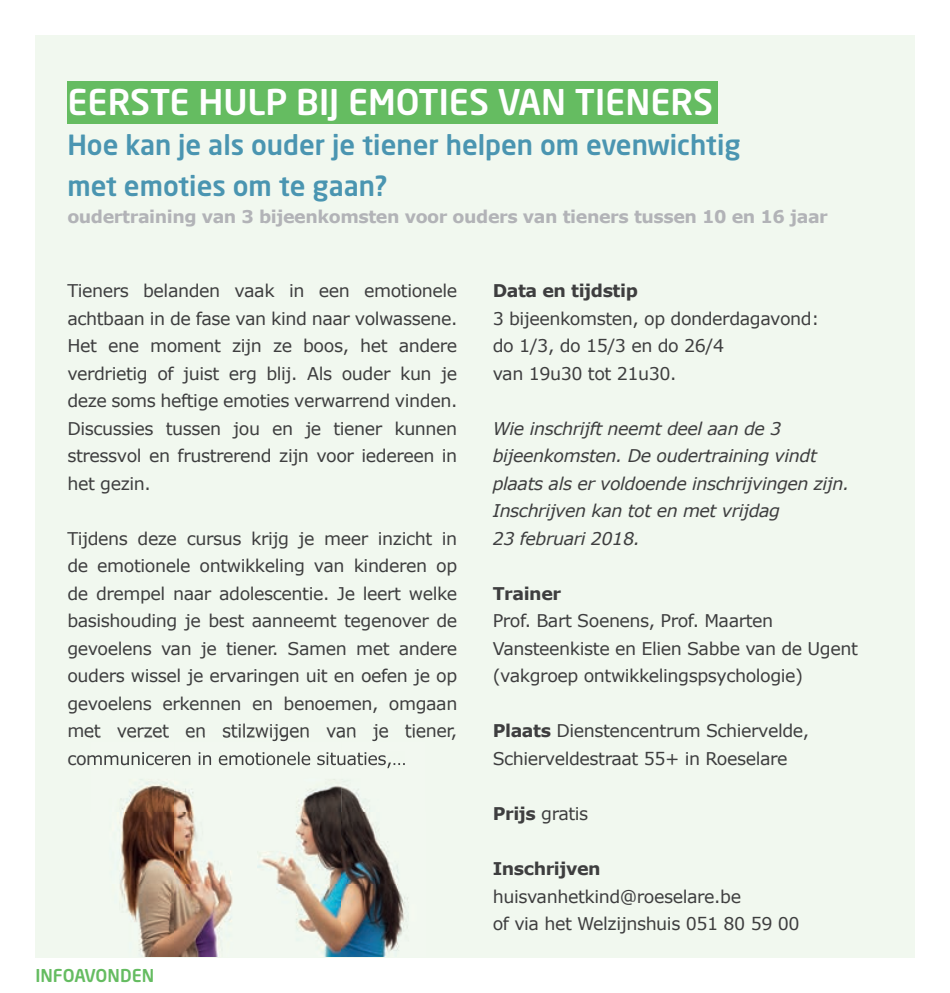
<style>
.page{position:relative;width:950px;height:993px;background:#fff}
.page>*{position:absolute;margin:0;border:0;box-sizing:border-box;transform-origin:0 0}
.t1{font:35px "Neo Sans Std Medium TR";color:#fff}
.t2{font:27.5px/40px "Neo Sans Std Medium TR";color:#4a95b1}
.t3{font:17.5px/27.5px "Verdana";letter-spacing:-.025em;color:#3e3e3f}
.t4{font:italic 17.5px/27.5px "Verdana";letter-spacing:-.025em;color:#3e3e3f}
.t5{font:700 17.5px "Verdana";letter-spacing:-.025em;color:#b2b3b7}
.t6{font:700 17.5px "Verdana";letter-spacing:-.025em;color:#3e3e3f}
.t7{font:17.5px "Neo Sans Std Medium TR";color:#65bc61}
.s1{font-weight:700}
</style>
<div class="page">
<div style="left:35px;top:35px;width:879px;height:922px;background:#f1f8ef"></div>
<div style="left:67px;top:81px;width:651px;height:42px;background:#65bc61"></div>
<img style="left:120px;top:740px;width:288px;height:216px">
<img style="left:90px;top:736px;width:335px;height:4px">
<img style="left:90px;top:751px;width:315px;height:17px">
<h1 class="t1" style="left:67px;top:80px;width:647px">EERSTE HULP BIJ EMOTIES VAN TIENERS</h1>
<h2 class="t2" style="left:67px;top:125px;width:674px">Hoe kan je als ouder je tiener helpen om evenwichtig met emoties om te gaan?</h2>
<p class="t5" style="left:67px;top:205px;width:762px">oudertraining van 3 bijeenkomsten voor ouders van tieners tussen 10 en 16 jaar</p>
<p class="t3" style="left:67px;top:277px;width:391px;text-align:justify">Tieners belanden vaak in een emotionele achtbaan in de fase van kind naar volwassene.<br>Het ene moment zijn ze boos, het andere verdrietig of juist erg blij. Als ouder kun je deze soms heftige emoties verwarrend vinden.<br>Discussies tussen jou en je tiener kunnen stressvol en frustrerend zijn voor iedereen in het gezin.</p>
<p class="t3" style="left:67px;top:524px;width:391px;text-align:justify">Tijdens deze cursus krijg je meer inzicht in de emotionele ontwikkeling van kinderen op de drempel naar adolescentie. Je leert welke basishouding je best aanneemt tegenover de gevoelens van je tiener. Samen met andere ouders wissel je ervaringen uit en oefen je op gevoelens erkennen en benoemen, omgaan met verzet en stilzwijgen van je tiener,</p>
<p class="t7" style="left:35px;top:964px;width:120px">INFOAVONDEN</p>
<p class="t6" style="left:493px;top:279px;width:147px">Data en tijdstip</p>
<p class="t3" style="left:493px;top:304px;width:328px">3 bijeenkomsten, op donderdagavond: do 1/3, do 15/3 en do 26/4<br>van 19u30 tot 21u30.</p>
<p class="t4" style="left:493px;top:414px;width:358px">Wie inschrijft neemt deel aan de 3 bijeenkomsten. De oudertraining vindt plaats als er voldoende inschrijvingen zijn.<br>Inschrijven kan tot en met vrijdag<br>23 februari 2018.</p>
<p class="t6" style="left:493px;top:582px;width:70px">Trainer</p>
<p class="t3" style="left:493px;top:607px;width:367px">Prof. Bart Soenens, Prof. Maarten<br>Vansteenkiste en Elien Sabbe van de Ugent (vakgroep ontwikkelingspsychologie)</p>
<p class="t3" style="left:493px;top:717px;width:318px"><span class="s1">Plaats</span> Dienstencentrum Schiervelde,<br>Schierveldestraat 55+ in Roeselare</p>
<p class="t3" style="left:493px;top:799px;width:97px"><span class="s1">Prijs</span> gratis</p>
<p class="t6" style="left:493px;top:857px;width:109px">Inschrijven</p>
<p class="t3" style="left:493px;top:882px;width:308px">huisvanhetkind@roeselare.be<br>of via het Welzijnshuis 051 80 59 00</p>
</div>
